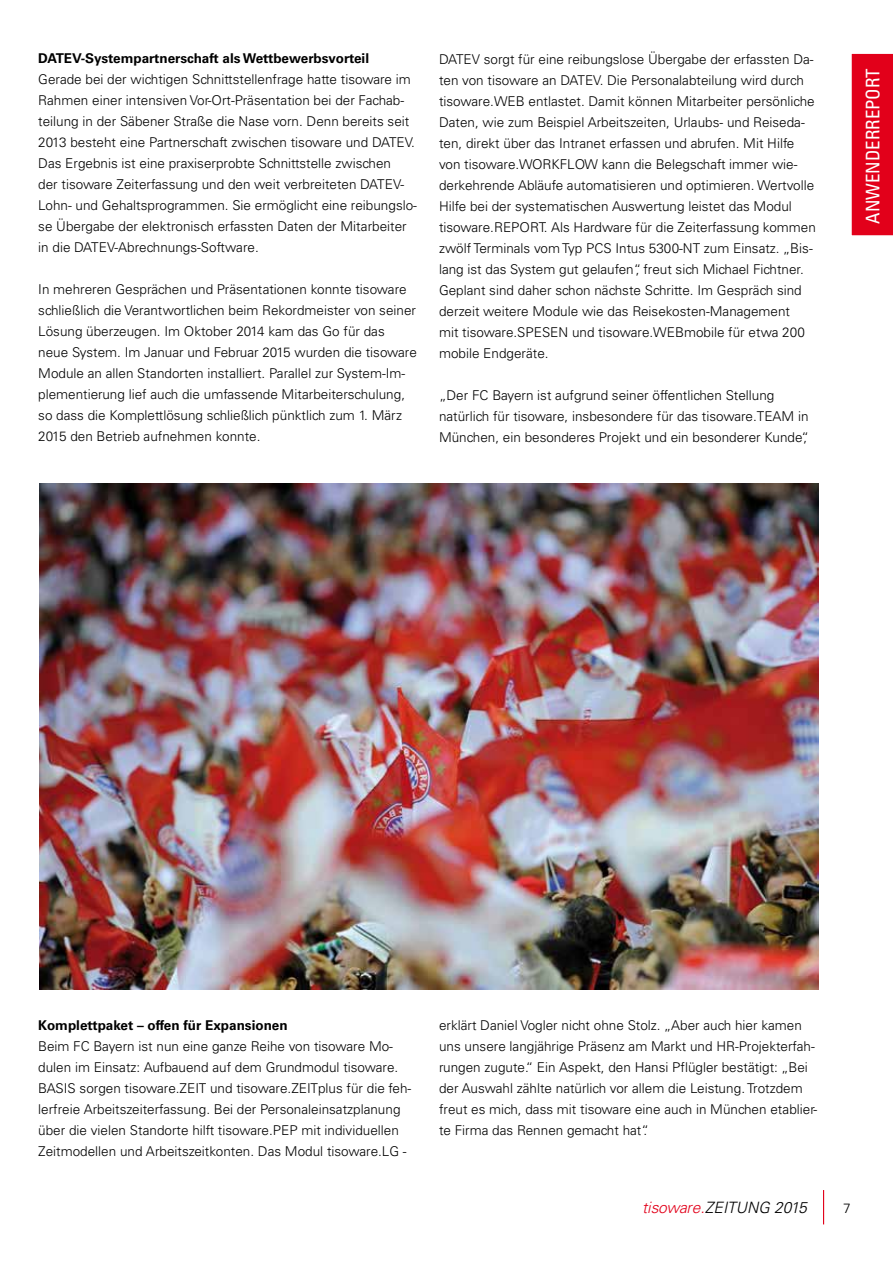
<style>
.page{position:relative;width:893px;height:1263px;background:#fff}
.page>*{position:absolute;margin:0;border:0;box-sizing:border-box;transform-origin:0 0}
.t1{font:condensed 18.75px "Univers";color:#fff}
.t2{font:italic 300 15.6px "Univers";color:#000}
.t3{font:300 13.5px/21px "Univers";color:#000}
.t4{font:700 13.5px "Univers";color:#000}
.s1{color:#e2001a}
</style>
<div class="page">
<div style="left:851px;top:53px;width:42px;height:183px;background:#e2001a"></div>
<hr style="left:823px;top:1190px;width:1px;height:34px;background:#e2001a">
<img style="left:39px;top:483px;width:779px;height:506px">
<p class="t4" style="left:38px;top:51px;width:332px">DATEV-Systempartnerschaft als Wettbewerbsvorteil</p>
<p class="t3" style="left:38px;top:69px;width:380px">Gerade bei der wichtigen Schnittstellenfrage hatte tisoware im Rahmen einer intensiven Vor-Ort-Präsentation bei der Fachab&shy;teilung in der Säbener Straße die Nase vorn. Denn bereits seit 2013 besteht eine Partnerschaft zwischen tisoware und DATEV.<br>Das Ergebnis ist eine praxiserprobte Schnittstelle zwischen<br>der tisoware Zeiterfassung und den weit verbreiteten DATEV-Lohn- und Gehaltsprogrammen. Sie ermöglicht eine reibungslo&shy;se Übergabe der elektronisch erfassten Daten der Mitarbeiter in die DATEV-Abrechnungs-Software.</p>
<p class="t3" style="left:38px;top:279px;width:380px">In mehreren Gesprächen und Präsentationen konnte tisoware schließlich die Verantwortlichen beim Rekordmeister von seiner Lösung überzeugen. Im Oktober 2014 kam das Go für das neue System. Im Januar und Februar 2015 wurden die tisoware Module an allen Standorten installiert. Parallel zur System-Im&shy;plementierung lief auch die umfassende Mitarbeiterschulung, so dass die Komplettlösung schließlich pünktlich zum 1. März 2015 den Betrieb aufnehmen konnte.</p>
<p class="t3" style="left:439px;top:49px;width:378px">DATEV sorgt für eine reibungslose Übergabe der erfassten Da&shy;ten von tisoware an DATEV. Die Personalabteilung wird durch tisoware.WEB entlastet. Damit können Mitarbeiter persönliche Daten, wie zum Beispiel Arbeitszeiten, Urlaubs- und Reiseda&shy;ten, direkt über das Intranet erfassen und abrufen. Mit Hilfe von tisoware.WORKFLOW kann die Belegschaft immer wie&shy;derkehrende Abläufe automatisieren und optimieren. Wertvolle Hilfe bei der systematischen Auswertung leistet das Modul tisoware.REPORT. Als Hardware für die Zeiterfassung kommen zwölf Terminals vom Typ PCS Intus 5300-NT zum Einsatz. „Bis&shy;lang ist das System gut gelaufen“, freut sich Michael Fichtner.<br>Geplant sind daher schon nächste Schritte. Im Gespräch sind derzeit weitere Module wie das Reisekosten-Management<br>mit tisoware.SPESEN und tisoware.WEBmobile für etwa 200 mobile Endgeräte.</p>
<p class="t3" style="left:439px;top:385px;width:371px">„Der FC Bayern ist aufgrund seiner öffentlichen Stellung natürlich für tisoware, insbesondere für das tisoware.TEAM in<br>München, ein besonderes Projekt und ein besonderer Kunde“,</p>
<h1 class="t1" style="left:861px;top:224px;width:157px;rotate:-90deg">ANWENDERREPORT</h1>
<p class="t4" style="left:38px;top:1017px;width:251px">Komplettpaket – offen für Expansionen</p>
<p class="t3" style="left:38px;top:1035px;width:375px">Beim FC Bayern ist nun eine ganze Reihe von tisoware Mo&shy;dulen im Einsatz: Aufbauend auf dem Grundmodul tisoware.<br>BASIS sorgen tisoware.ZEIT und tisoware.ZEITplus für die feh&shy;lerfreie Arbeitszeiterfassung. Bei der Personaleinsatzplanung über die vielen Standorte hilft tisoware.PEP mit individuellen Zeitmodellen und Arbeitszeitkonten. Das Modul tisoware.LG -</p>
<p class="t3" style="left:439px;top:1015px;width:380px">erklärt Daniel Vogler nicht ohne Stolz. „Aber auch hier kamen uns unsere langjährige Präsenz am Markt und HR-Projekterfah&shy;rungen zugute.“ Ein Aspekt, den Hansi Pflügler bestätigt: „Bei der Auswahl zählte natürlich vor allem die Leistung. Trotzdem freut es mich, dass mit tisoware eine auch in München etablier&shy;te Firma das Rennen gemacht hat“.</p>
<p class="t2" style="left:642px;top:1198px;width:166px"><span class="s1">tisoware.</span>ZEITUNG 2015</p>
<p class="t3" style="left:843px;top:1197px;width:9px">7</p>
</div>
